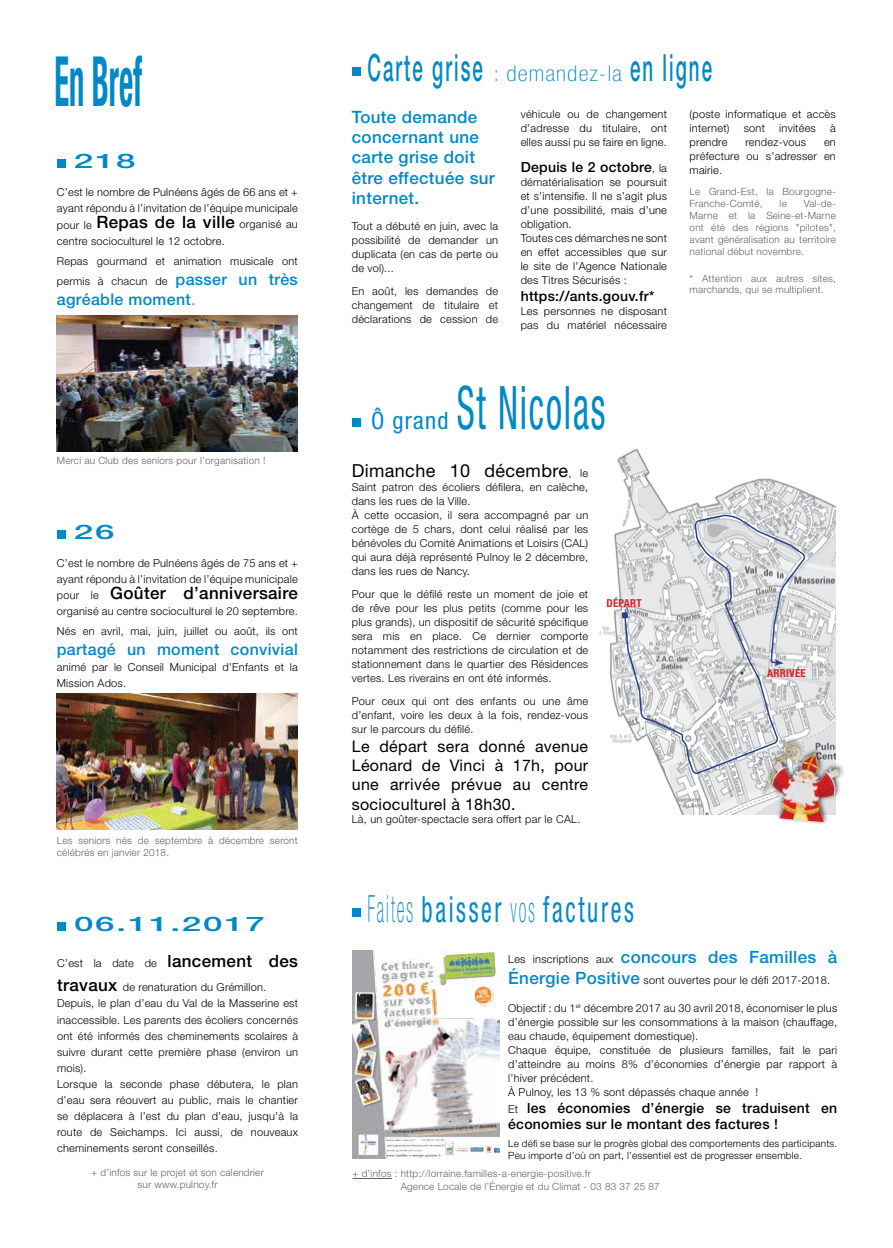
<style>
.page{position:relative;width:893px;height:1248px;background:#fff}
.page>*{position:absolute;margin:0;border:0;box-sizing:border-box;transform-origin:0 0}
.t1{font:700 condensed 69.3px "Helvetica Neue LT";color:#0089c6;scale:.44 1}
.t2{font:condensed 60px "Helvetica Neue LT";letter-spacing:.05em;color:#0089c6;scale:.6 1}
.t3{font:500 37.5px "Helvetica Neue LT";letter-spacing:.11em;color:#0089c6;scale:.5 1}
.t4{font:condensed 36.1px "Helvetica Neue LT";letter-spacing:.11em;color:#0089c6;scale:.67 1}
.t5{font:condensed 24px "Helvetica Neue LT";letter-spacing:.05em;color:#0089c6}
.t6{font:500 20px "Helvetica Neue LT";letter-spacing:.05em;color:#0089c6;scale:1.75 1}
.t7{font:18px "Helvetica Neue LT";letter-spacing:.02em;color:#000}
.t8{font:500 17px/20.4px "Helvetica Neue LT";letter-spacing:.02em;color:#0089c6}
.t9{font:500 17px "Helvetica Neue LT";letter-spacing:.02em;color:#000}
.t10{font:16px/19.2px "Helvetica Neue LT";letter-spacing:.02em;color:#000;text-align:justify}
.t11{font:500 16px "Helvetica Neue LT";letter-spacing:.02em;color:#0089c6}
.t12{font:500 14px/16.8px "Helvetica Neue LT";letter-spacing:.02em;color:#000}
.t13{font:300 11px/14px "Helvetica Neue LT";letter-spacing:.02em;color:#000}
.t14{font:700 condensed 11px "Helvetica Neue LT";letter-spacing:.02em;color:#d2232a}
.t15{font:300 10px/12px "Helvetica Neue LT";letter-spacing:.02em;color:#636466}
.t16{font:300 10px/12px "Helvetica Neue LT";letter-spacing:.02em;color:#000}
.s1{font-weight:500;font-size:17px}
.s2{font-weight:500;font-size:16px;color:#0089c6}
.s3{font-weight:300}
.s4{font-weight:300;font-size:11px}
.s5{font-weight:100;font-stretch:condensed;font-size:21.7px}
.s6{font-weight:100;font-size:37.5px}
.s7{font-weight:100}
.s8{font-weight:300;font-size:11px;color:#000}
.s9{font-weight:500;font-size:17px;color:#0089c6}
</style>
<div class="page">
<hr style="left:352px;top:1178px;width:40px;height:1px;background:#636466">
<img style="left:57px;top:315px;width:241px;height:136px">
<div style="left:57px;top:159px;width:8px;height:9px;background:#0089c6"></div>
<div style="left:352px;top:67px;width:8px;height:8px;background:#0089c6"></div>
<div style="left:57px;top:530px;width:8px;height:8px;background:#0089c6"></div>
<div style="left:352px;top:418px;width:8px;height:9px;background:#0089c6"></div>
<img style="left:353px;top:950px;width:147px;height:208px">
<div style="left:352px;top:907px;width:8px;height:9px;background:#0089c6"></div>
<div style="left:57px;top:922px;width:9px;height:8px;background:#0089c6"></div>
<img style="left:57px;top:693px;width:241px;height:136px">
<img style="left:600px;top:449px;width:236px;height:365px">
<svg style="left:623px;top:514px;width:183px;height:264px"></svg>
<svg style="left:622px;top:612px;width:6px;height:6px"></svg>
<svg style="left:774px;top:659px;width:9px;height:6px"></svg>
<div style="left:759px;top:735px;width:87px;height:89px;background:#000;opacity:.75"></div>
<img style="left:760px;top:740px;width:83px;height:83px">
<h1 class="t1" style="left:55px;top:40px;width:201px">En Bref</h1>
<h3 class="t6" style="left:74px;top:149px;width:37px">218</h3>
<p class="t13" style="left:57px;top:184px;width:242px;line-height:16px;text-align:justify">C’est le nombre de Pulnéens âgés de 66 ans et + ayant répondu à l’invitation de l’équipe municipale pour le <span class="s1">Repas de la ville</span> organisé au centre socioculturel le 12 octobre.</p>
<p class="t13" style="left:57px;top:250px;width:242px;line-height:20px">Repas gourmand et animation musicale ont permis à chacun de <span class="s2">passer un très</span></p>
<h3 class="t11" style="left:57px;top:289px;width:140px">agréable moment<span class="s3">.</span></h3>
<p class="t15" style="left:57px;top:454px;width:210px">Merci au Club des seniors pour l’organisation !</p>
<h3 class="t6" style="left:74px;top:520px;width:25px">26</h3>
<p class="t13" style="left:57px;top:555px;width:242px;line-height:16px">C’est le nombre de Pulnéens âgés de 75 ans et + ayant répondu à l’invitation de l’équipe municipale</p>
<h3 class="t9" style="left:57px;top:583px;width:242px"><span class="s4">pour le</span> Goûter d’anniversaire</h3>
<p class="t13" style="left:57px;top:601px;width:242px;line-height:20px">organisé au centre socioculturel le 20 septembre.<br>Nés en avril, mai, juin, juillet ou août, ils ont</p>
<h3 class="t11" style="left:57px;top:640px;width:242px">partagé un moment convivial</h3>
<p class="t13" style="left:57px;top:659px;width:242px;line-height:16px">animé par le Conseil Municipal d’Enfants et la<br>Mission Ados.</p>
<p class="t15" style="left:57px;top:833px;width:242px">Les seniors nés de septembre à décembre seront célébrés en janvier 2018.</p>
<h3 class="t6" style="left:74px;top:912px;width:111px">06.11.2017</h3>
<p class="t13" style="left:57px;top:951px;width:242px;line-height:24px">C’est la date de <span class="s1">lancement des travaux</span> de renaturation du Grémillon.</p>
<p class="t13" style="left:57px;top:995px;width:242px;line-height:16px">Depuis, le plan d’eau du Val de la Masserine est inaccessible. Les parents des écoliers concernés ont été informés des cheminements scolaires à suivre durant cette première phase (environ un mois).<br>Lorsque la seconde phase débutera, le plan d’eau sera réouvert au public, mais le chantier se déplacera à l’est du plan d’eau, jusqu’à la route de Seichamps. Ici aussi, de nouveaux cheminements seront conseillés.</p>
<p class="t15" style="left:91px;top:1165px;width:174px;text-align:center">+ d’infos sur le projet et son calendrier sur www.pulnoy.fr</p>
<h3 class="t3" style="left:367px;top:45px;width:691px">Carte grise <span class="s5">: demandez-la</span> en ligne</h3>
<h3 class="t8" style="left:352px;top:106px;width:145px">Toute demande concernant une carte grise doit être effectuée sur internet.</h3>
<p class="t13" style="left:352px;top:219px;width:148px;text-align:justify">Tout a débuté en juin, avec la possibilité de demander un duplicata (en cas de perte ou de vol)...</p>
<p class="t13" style="left:352px;top:284px;width:148px;text-align:justify">En août, les demandes de changement de titulaire et déclarations de cession de</p>
<p class="t13" style="left:521px;top:107px;width:148px;text-align:justify">véhicule ou de changement d’adresse du titulaire, ont elles aussi pu se faire en ligne.</p>
<p class="t12" style="left:521px;top:158px;width:148px">Depuis le 2 octobre<span class="s4">, la</span></p>
<p class="t13" style="left:521px;top:175px;width:148px">dématérialisation se poursuit et s’intensifie. Il ne s’agit plus d’une possibilité, mais d’une obligation.<br>Toutes ces démarches ne sont en effet accessibles que sur le site de l’Agence Nationale des Titres Sécurisés :</p>
<p class="t12" style="left:521px;top:287px;width:135px">https://ants.gouv.fr*</p>
<p class="t13" style="left:521px;top:303px;width:148px">Les personnes ne disposant pas du matériel nécessaire</p>
<h3 class="t5" style="left:371px;top:406px;width:79px">Ô grand</h3>
<h2 class="t2" style="left:457px;top:373px;width:250px">St Nicolas</h2>
<h3 class="t7" style="left:352px;top:459px;width:238px">Dimanche 10 décembre<span class="s4">, le</span></h3>
<p class="t13" style="left:352px;top:479px;width:238px">Saint patron des écoliers défilera, en calèche, dans les rues de la Ville.<br>À cette occasion, il sera accompagné par un cortège de 5 chars, dont celui réalisé par les bénévoles du Comité Animations et Loisirs (CAL) qui aura déjà représenté Pulnoy le 2 décembre, dans les rues de Nancy.</p>
<p class="t13" style="left:352px;top:586px;width:238px;text-align:justify">Pour que le défilé reste un moment de joie et de rêve pour les plus petits (comme pour les plus grands), un dispositif de sécurité spécifique sera mis en place. Ce dernier comporte notamment des restrictions de circulation et de stationnement dans le quartier des Résidences vertes. Les riverains en ont été informés.</p>
<p class="t13" style="left:352px;top:693px;width:238px;text-align:justify">Pour ceux qui ont des enfants ou une âme d’enfant, voire les deux à la fois, rendez-vous sur le parcours du défilé.</p>
<h3 class="t10" style="left:352px;top:736px;width:238px">Le départ sera donné avenue Léonard de Vinci à 17h, pour une arrivée prévue au centre socioculturel à 18h30.</h3>
<p class="t13" style="left:352px;top:811px;width:230px">Là, un goûter-spectacle sera offert par le CAL.</p>
<p class="t14" style="left:606px;top:596px;width:37px">DÉPART</p>
<p class="t13" style="left:690px;top:107px;width:148px">(poste informatique et accès internet)</p>
<p class="t13" style="left:744px;top:121px;width:23px">sont</p>
<p class="t13" style="left:779px;top:121px;width:38px">invitées</p>
<p class="t13" style="left:830px;top:121px;width:7px">à</p>
<p class="t13" style="left:690px;top:135px;width:39px">prendre</p>
<p class="t13" style="left:745px;top:135px;width:62px">rendez-vous</p>
<p class="t13" style="left:690px;top:135px;width:148px;text-align:justify;text-indent:134px">en préfecture ou s’adresser en mairie.</p>
<p class="t15" style="left:690px;top:185px;width:148px">Le Grand-Est, la Bourgogne-<br>Franche-Comté,</p>
<p class="t15" style="left:690px;top:197px;width:148px;text-align:justify;text-indent:114px">Val-de-Marne et la Seine-et-Marne ont été des régions "pilotes", avant généralisation au territoire national début novembre.</p>
<p class="t15" style="left:690px;top:273px;width:148px;line-height:11px">* Attention aux autres sites, marchands, qui se multiplient.</p>
<p class="t15" style="left:780px;top:197px;width:9px">le</p>
<p class="t14" style="left:767px;top:666px;width:40px">ARRIVÉE</p>
<h3 class="t4" style="left:367px;top:888px;width:399px"><span class="s6">Faites</span> baisser <span class="s7">vos</span> factures</h3>
<h3 class="t8" style="left:508px;top:946px;width:331px"><span class="s8">Les inscriptions aux</span> concours des Familles à</h3>
<p class="t13" style="left:508px;top:972px;width:323px"><span class="s9">Énergie Positive</span> sont ouvertes pour le défi 2017-2018.</p>
<p class="t13" style="left:508px;top:1000px;width:331px">Objectif : du 1<sup>er</sup> décembre 2017 au 30 avril 2018, économiser le plus d’énergie possible sur les consommations à la maison (chauffage, eau chaude, équipement domestique).<br>Chaque équipe, constituée de plusieurs familles, fait le pari d’atteindre au moins 8% d’économies d’énergie par rapport à l’hiver précédent.<br>À Pulnoy, les 13 % sont dépassés chaque année !</p>
<p class="t12" style="left:508px;top:1098px;width:331px"><span class="s4">Et</span> les économies d’énergie se traduisent en économies sur le montant des factures !</p>
<p class="t16" style="left:508px;top:1137px;width:331px">Le défi se base sur le progrès global des comportements des participants.<br>Peu importe d’où on part, l’essentiel est de progresser ensemble.</p>
<p class="t15" style="left:401px;top:1167px;width:261px;text-indent:-48px">+ d’infos : http://lorraine.familles-a-energie-positive.fr<br>Agence Locale de l’Énergie et du Climat - 03 83 37 25 87</p>
</div>
